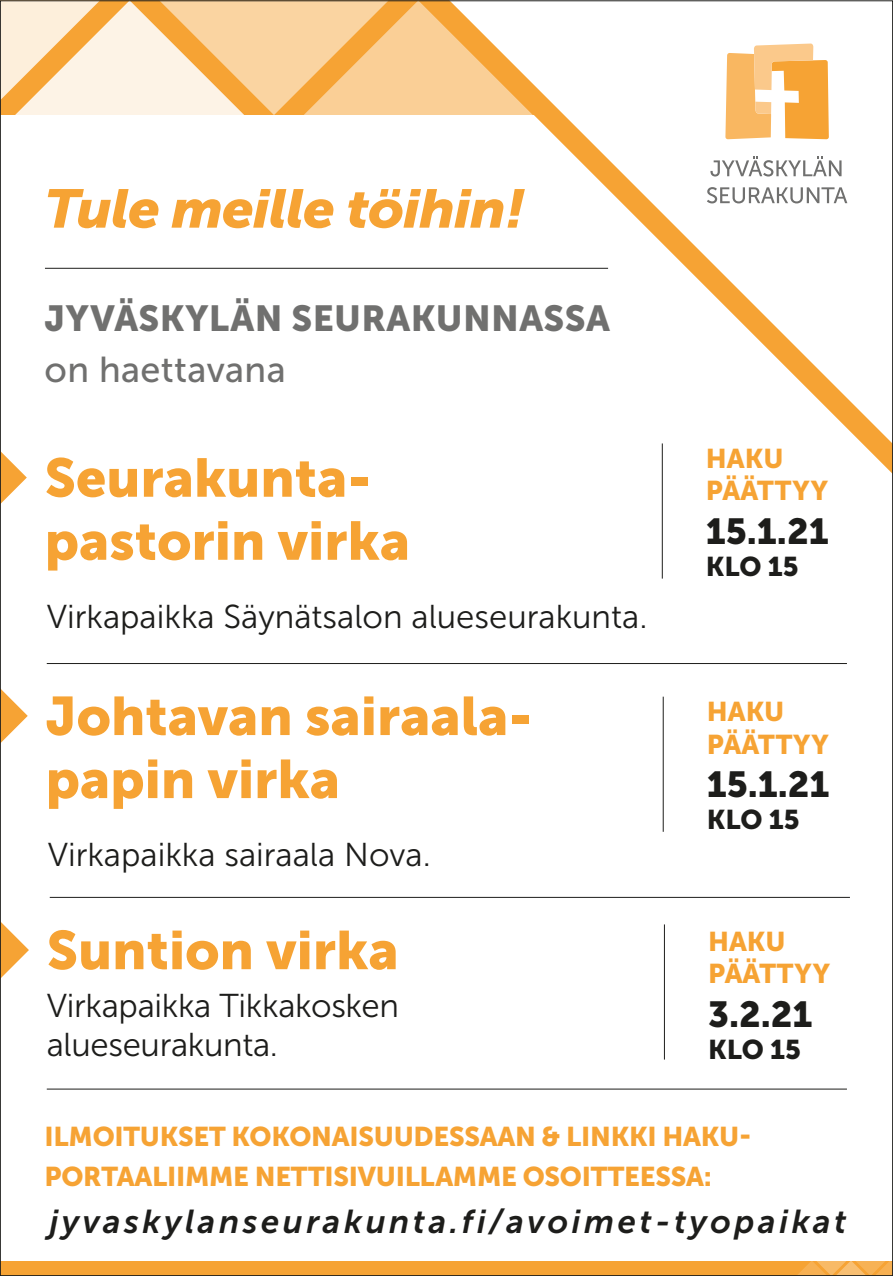
<style>
.page{position:relative;width:893px;height:1276px;background:#fff}
.page>*{position:absolute;margin:0;border:0;box-sizing:border-box;transform-origin:0 0}
.t1{font:54px/63px "Museo Sans 900";color:#f6a334}
.t2{font:italic 54px "Museo Sans 900";letter-spacing:-.02em;color:#f6a334;scale:1.05 1}
.t3{font:36px "Museo Sans 900";letter-spacing:.01em;color:#70706f}
.t4{font:36px "Museo Sans 900";color:#1d1d1b}
.t5{font:36px "Museo Sans 500";letter-spacing:.01em;color:#70706f}
.t6{font:33px/39.6px "Museo Sans 300";color:#1d1d1b}
.t7{font:italic 33px "Museo Sans 700";letter-spacing:.105em;color:#1d1d1b}
.t8{font:27px/32.4px "Museo Sans 900";letter-spacing:-.01em;color:#f6a334}
.t9{font:27px "Museo Sans 900";color:#1d1d1b}
</style>
<div class="page">
<svg style="left:2px;top:2px;width:417px;height:113px;background:#fad3a0"></svg>
<svg style="left:419px;top:2px;width:472px;height:472px"></svg>
<svg style="left:449px;top:2px;width:442px;height:442px"></svg>
<svg style="left:707px;top:187px;width:140px;height:16px"></svg>
<svg style="left:710px;top:156px;width:131px;height:20px"></svg>
<svg style="left:725px;top:43px;width:104px;height:96px"></svg>
<div style="left:0;top:1261px;width:893px;height:15px;background:#f6a334"></div>
<svg style="left:799px;top:1261px;width:92px;height:13px"></svg>
<hr style="left:47px;top:663px;width:800px;height:1px;background:#1d1d1b">
<hr style="left:45px;top:268px;width:563px;height:1px;background:#1d1d1b">
<svg style="left:2px;top:453px;width:25px;height:50px"></svg>
<hr style="left:662px;top:443px;width:1px;height:135px;background:#1d1d1b">
<hr style="left:47px;top:1088px;width:800px;height:1px;background:#1d1d1b">
<svg style="left:2px;top:690px;width:26px;height:52px"></svg>
<hr style="left:663px;top:696px;width:1px;height:136px;background:#1d1d1b">
<hr style="left:50px;top:897px;width:800px;height:1px;background:#1d1d1b">
<svg style="left:2px;top:923px;width:27px;height:54px"></svg>
<hr style="left:664px;top:924px;width:1px;height:135px;background:#1d1d1b">
<h1 class="t2" style="left:45px;top:178px;width:459px">Tule meille töihin!</h1>
<h2 class="t3" style="left:45px;top:298px;width:567px">JYVÄSKYLÄN SEURAKUNNASSA</h2>
<h2 class="t5" style="left:45px;top:350px;width:243px">on haettavana</h2>
<h1 class="t1" style="left:45px;top:446px;width:367px">Seurakunta&shy;pastorin virka</h1>
<p class="t6" style="left:47px;top:597px;width:602px">Virkapaikka Säynätsalon alueseurakunta.</p>
<h1 class="t1" style="left:46px;top:684px;width:488px">Johtavan sairaala&shy;papin virka</h1>
<p class="t6" style="left:48px;top:835px;width:385px">Virkapaikka sairaala Nova.</p>
<h1 class="t1" style="left:47px;top:918px;width:353px">Suntion virka</h1>
<p class="t6" style="left:47px;top:986px;width:354px">Virkapaikka Tikkakosken alueseurakunta.</p>
<p class="t8" style="left:706px;top:442px;width:124px">HAKU<br>PÄÄTTYY</p>
<h2 class="t4" style="left:706px;top:510px;width:124px">15.1.21</h2>
<p class="t9" style="left:706px;top:551px;width:94px">KLO 15</p>
<p class="t8" style="left:707px;top:695px;width:124px">HAKU<br>PÄÄTTYY</p>
<h2 class="t4" style="left:707px;top:763px;width:124px">15.1.21</h2>
<p class="t9" style="left:707px;top:804px;width:94px">KLO 15</p>
<p class="t8" style="left:708px;top:925px;width:124px">HAKU<br>PÄÄTTYY</p>
<h2 class="t4" style="left:708px;top:993px;width:106px">3.2.21</h2>
<p class="t9" style="left:708px;top:1034px;width:94px">KLO 15</p>
<p class="t8" style="left:45px;top:1116px;width:709px;line-height:39.9px">ILMOITUKSET KOKONAISUUDESSAAN &amp; LINKKI HAKU-<br>PORTAALIIMME NETTISIVUILLAMME OSOITTEESSA:</p>
<p class="t7" style="left:50px;top:1202px;width:798px">jyvaskylanseurakunta.fi/avoimet-tyopaikat</p>
</div>
